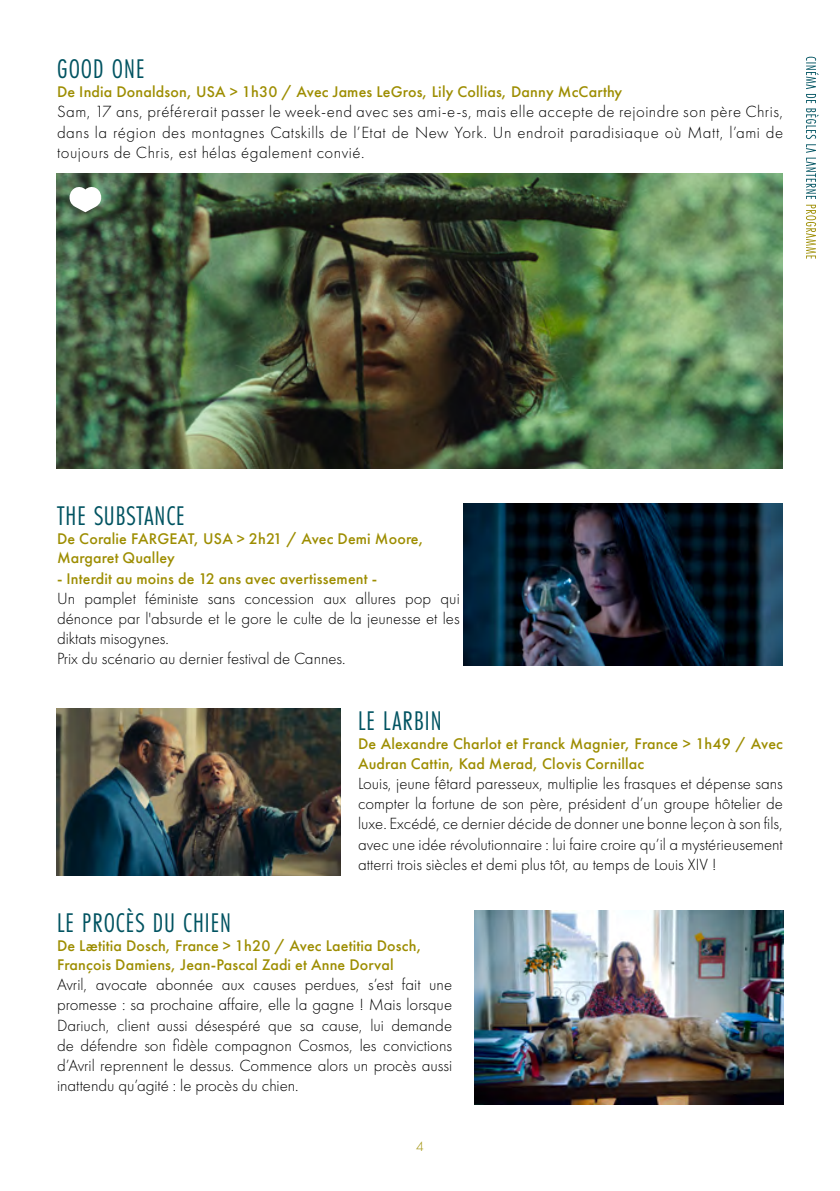
<style>
.page{position:relative;width:840px;height:1191px;background:#fff}
.page>*{position:absolute;margin:0;border:0;box-sizing:border-box;transform-origin:0 0}
.t1{font:28px "Futura PT Cond";letter-spacing:.035em;color:#005361}
.t2{font:300 16.8px/20.2px "Futura PT";color:#000;text-align:justify}
.t3{font:500 16px/19.2px "Futura PT";letter-spacing:.01em;color:#9d8d00}
.t4{font:300 14px "Futura PT";color:#9d8d00}
</style>
<div class="page">
<img style="left:57px;top:708px;width:283px;height:167px">
<img style="left:463px;top:503px;width:318px;height:162px">
<svg style="left:806px;top:57px;width:12px;height:142px"></svg>
<svg style="left:806px;top:205px;width:9px;height:54px"></svg>
<img style="left:57px;top:174px;width:725px;height:295px">
<img style="left:474px;top:910px;width:308px;height:194px">
<svg style="left:68px;top:186px;width:34px;height:26px"></svg>
<h1 class="t1" style="left:57px;top:52px;width:89px">GOOD ONE</h1>
<p class="t3" style="left:57px;top:82px;width:566px">De India Donaldson, USA &gt; 1h30 / Avec James LeGros, Lily Collias, Danny McCarthy</p>
<p class="t2" style="left:57px;top:102px;width:727px">Sam, 17 ans, préférerait passer le week-end avec ses ami-e-s, mais elle accepte de rejoindre son père Chris, dans la région des montagnes Catskills de l’Etat de New York. Un endroit paradisiaque où Matt, l’ami de toujours de Chris, est hélas également convié.</p>
<h1 class="t1" style="left:57px;top:499px;width:129px">THE SUBSTANCE</h1>
<p class="t3" style="left:57px;top:529px;width:368px">De Coralie FARGEAT, USA &gt; 2h21 / Avec Demi Moore,<br>Margaret Qualley</p>
<p class="t3" style="left:57px;top:568px;width:321px">- Interdit au moins de 12 ans avec avertissement -</p>
<p class="t2" style="left:57px;top:588px;width:404px;text-align:left">Un pamplet féministe sans concession aux allures pop qui dénonce par l'absurde et le gore le culte de la jeunesse et les diktats misogynes.<br>Prix du scénario au dernier festival de Cannes.</p>
<h1 class="t1" style="left:358px;top:704px;width:85px">LE LARBIN</h1>
<p class="t3" style="left:358px;top:733px;width:426px;line-height:20.2px">De Alexandre Charlot et Franck Magnier, France &gt; 1h49 / Avec<br>Audran Cattin, Kad Merad, Clovis Cornillac</p>
<p class="t2" style="left:358px;top:773px;width:426px">Louis, jeune fêtard paresseux, multiplie les frasques et dépense sans compter la fortune de son père, président d’un groupe hôtelier de luxe. Excédé, ce dernier décide de donner une bonne leçon à son fils, avec une idée révolutionnaire : lui faire croire qu’il a mystérieusement atterri trois siècles et demi plus tôt, au temps de Louis XIV !</p>
<h1 class="t1" style="left:57px;top:906px;width:175px">LE PROCÈS DU CHIEN</h1>
<p class="t3" style="left:57px;top:936px;width:366px">De Lætitia Dosch, France &gt; 1h20 / Avec Laetitia Dosch,<br>François Damiens, Jean-Pascal Zadi et Anne Dorval</p>
<p class="t2" style="left:57px;top:974px;width:396px">Avril, avocate abonnée aux causes perdues, s’est fait une promesse : sa prochaine affaire, elle la gagne ! Mais lorsque Dariuch, client aussi désespéré que sa cause, lui demande de défendre son fidèle compagnon Cosmos, les convictions d’Avril reprennent le dessus. Commence alors un procès aussi inattendu qu’agité : le procès du chien.</p>
<p class="t4" style="left:416px;top:1138px;width:9px">4</p>
</div>
